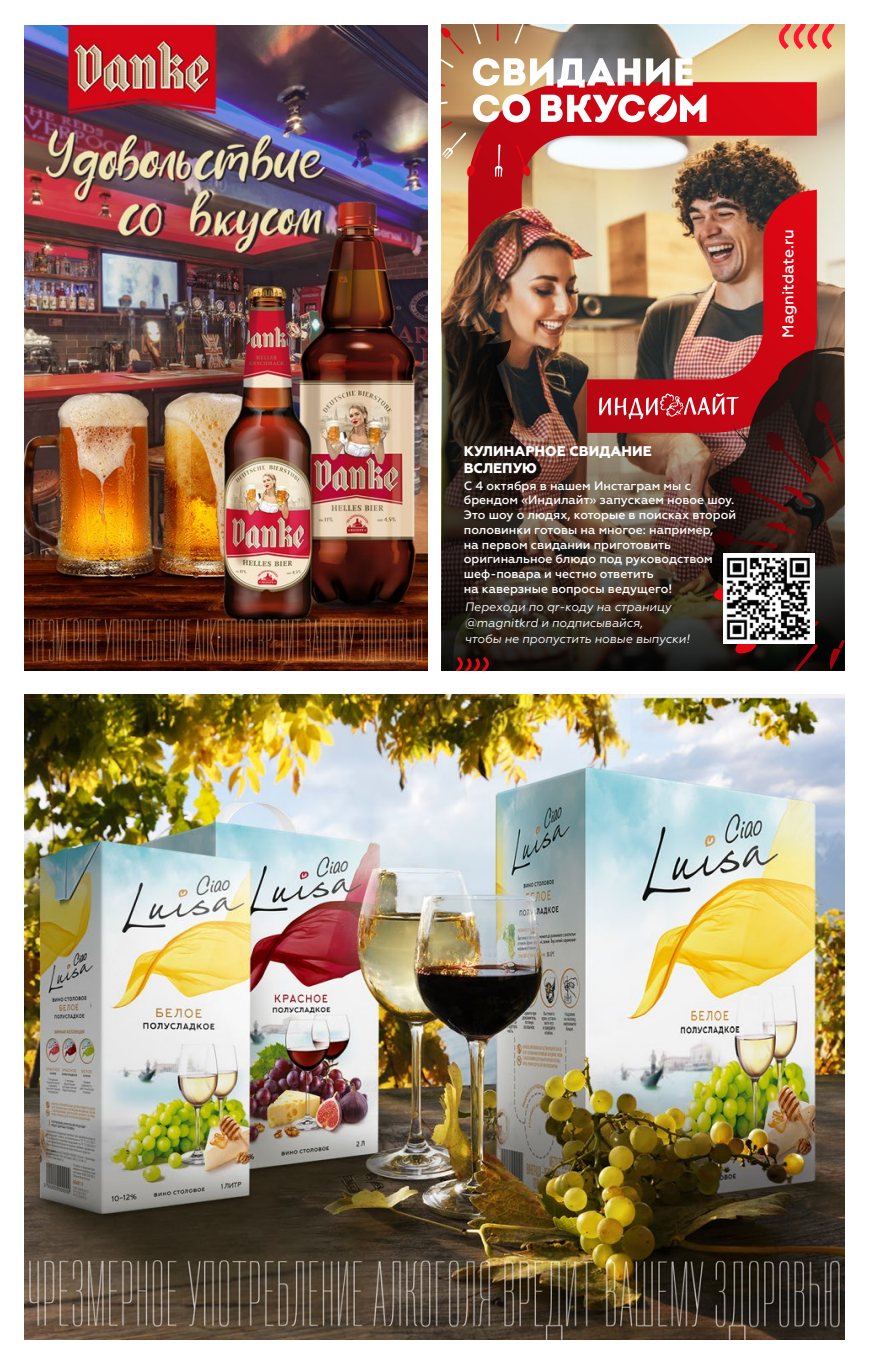
<style>
.page{position:relative;width:869px;height:1365px;background:#fff}
.page>*{position:absolute;margin:0;border:0;box-sizing:border-box;transform-origin:0 0}
.t1{font:500 15.75px "Geometria";color:#fff}
.t2{font:800 14px/16.8px "Geometria";color:#fff}
.t3{font:500 12.25px/14.7px "Geometria";color:#fff}
.t4{font:italic 12.25px/15.8px "Geometria";color:#fff}
</style>
<div class="page">
<img style="left:25px;top:25px;width:402px;height:645px">
<img style="left:441px;top:25px;width:402px;height:329px">
<img style="left:542px;top:354px;width:57px;height:316px">
<svg style="left:441px;top:314px;width:101px;height:356px;background:#32251d"></svg>
<img style="left:468px;top:82px;width:348px;height:173px">
<img style="left:586px;top:190px;width:230px;height:243px">
<svg style="left:496px;top:25px;width:2px;height:16px"></svg>
<svg style="left:441px;top:81px;width:4px;height:6px"></svg>
<svg style="left:514px;top:25px;width:9px;height:19px"></svg>
<svg style="left:441px;top:27px;width:22px;height:41px"></svg>
<svg style="left:472px;top:25px;width:8px;height:19px"></svg>
<svg style="left:472px;top:58px;width:197px;height:29px"></svg>
<svg style="left:675px;top:58px;width:17px;height:28px"></svg>
<svg style="left:441px;top:94px;width:89px;height:83px;background:#c36255"></svg>
<svg style="left:540px;top:93px;width:166px;height:31px"></svg>
<svg style="left:778px;top:25px;width:56px;height:24px"></svg>
<img style="left:599px;top:347px;width:244px;height:323px">
<img style="left:723px;top:553px;width:91px;height:90px">
<img style="left:25px;top:694px;width:818px;height:645px">
<p class="t2" style="left:463px;top:443px;width:189px">КУЛИНАРНОЕ СВИДАНИЕ<br>ВСЛЕПУЮ</p>
<p class="t3" style="left:463px;top:478px;width:273px">С 4 октября в нашем Инстаграм мы с брендом «Индилайт» запускаем новое шоу.<br>Это шоу о людях, которые в поисках второй половинки готовы на многое: например,<br>на первом свидании приготовить оригинальное блюдо под руководством шеф-повара и честно ответить<br>на каверзные вопросы ведущего!</p>
<p class="t4" style="left:464px;top:599px;width:226px">Переходи по qr-коду на страницу @magnitkrd и подписывайся,<br>чтобы не пропустить новые выпуски!</p>
<p class="t1" style="left:778px;top:337px;width:110px;rotate:-90deg">Magnitdate.ru</p>
</div>
